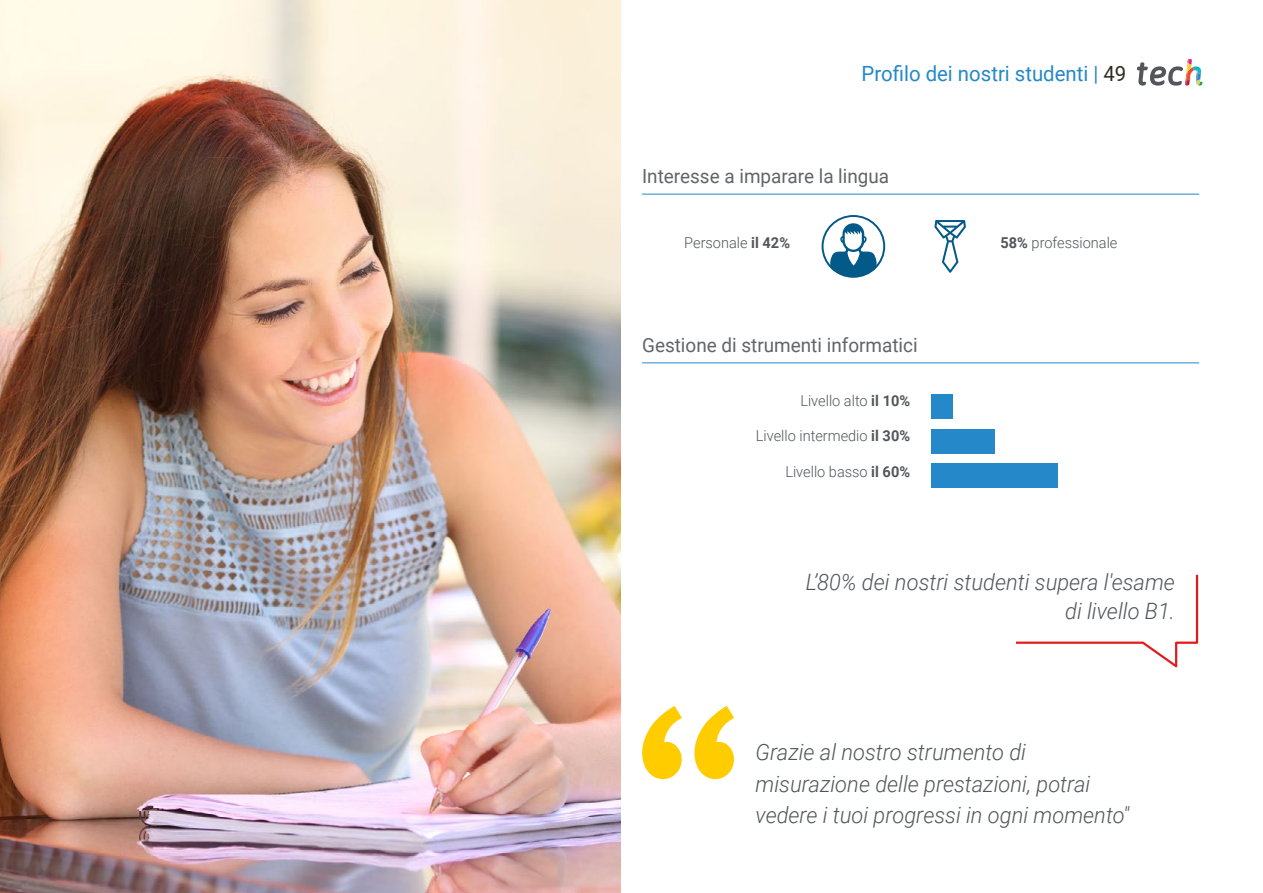
<style>
.page{position:relative;width:1263px;height:893px;background:#fff}
.page>*{position:absolute;margin:0;border:0;box-sizing:border-box;transform-origin:0 0}
.t1{font:italic 300 22.5px/31.5px "Roboto";color:#52555b;text-align:right}
.t2{font:21px "Roboto";color:#2488c9}
.t3{font:19.5px "Roboto";color:#61646a}
.t4{font:300 15px "Roboto";color:#52555b}
.s1{color:#312e20}
.s2{font-weight:700}
</style>
<div class="page">
<svg style="left:1137px;top:59px;width:65px;height:27px"></svg>
<div style="left:931px;top:394px;width:21px;height:25px;background:#2488c9"></div>
<div style="left:931px;top:429px;width:64px;height:24px;background:#2488c9"></div>
<div style="left:931px;top:463px;width:127px;height:25px;background:#2488c9"></div>
<hr style="left:642px;top:362px;width:557px;height:1px;background:#2488c9">
<hr style="left:642px;top:194px;width:557px;height:1px;background:#2488c9">
<svg style="left:934px;top:220px;width:32px;height:53px"></svg>
<svg style="left:821px;top:215px;width:64px;height:63px"></svg>
<svg style="left:1016px;top:574px;width:183px;height:94px"></svg>
<img style="left:0;top:0;width:621px;height:893px">
<svg style="left:642px;top:706px;width:92px;height:73px"></svg>
<p class="t2" style="left:862px;top:59px;width:266px">Profilo dei nostri studenti | <span class="s1">49</span></p>
<p class="t3" style="left:642px;top:162px;width:249px">Interesse a imparare la lingua</p>
<p class="t4" style="left:684px;top:232px;width:107px">Personale <span class="s2">il 42%</span></p>
<p class="t4" style="left:1000px;top:232px;width:118px"><span class="s2">58%</span> professionale</p>
<p class="t3" style="left:642px;top:332px;width:277px">Gestione di strumenti informatici</p>
<p class="t4" style="left:800px;top:390px;width:111px">Livello alto <span class="s2">il 10%</span></p>
<p class="t4" style="left:756px;top:425px;width:156px">Livello intermedio <span class="s2">il 30%</span></p>
<p class="t4" style="left:785px;top:461px;width:126px">Livello basso <span class="s2">il 60%</span></p>
<p class="t1" style="left:806px;top:567px;width:371px;line-height:28.5px">L’80% dei nostri studenti supera l'esame di livello B1.</p>
<p class="t1" style="left:755px;top:735px;width:375px;text-align:left">Grazie al nostro strumento di misurazione delle prestazioni, potrai vedere i tuoi progressi in ogni momento"</p>
</div>
